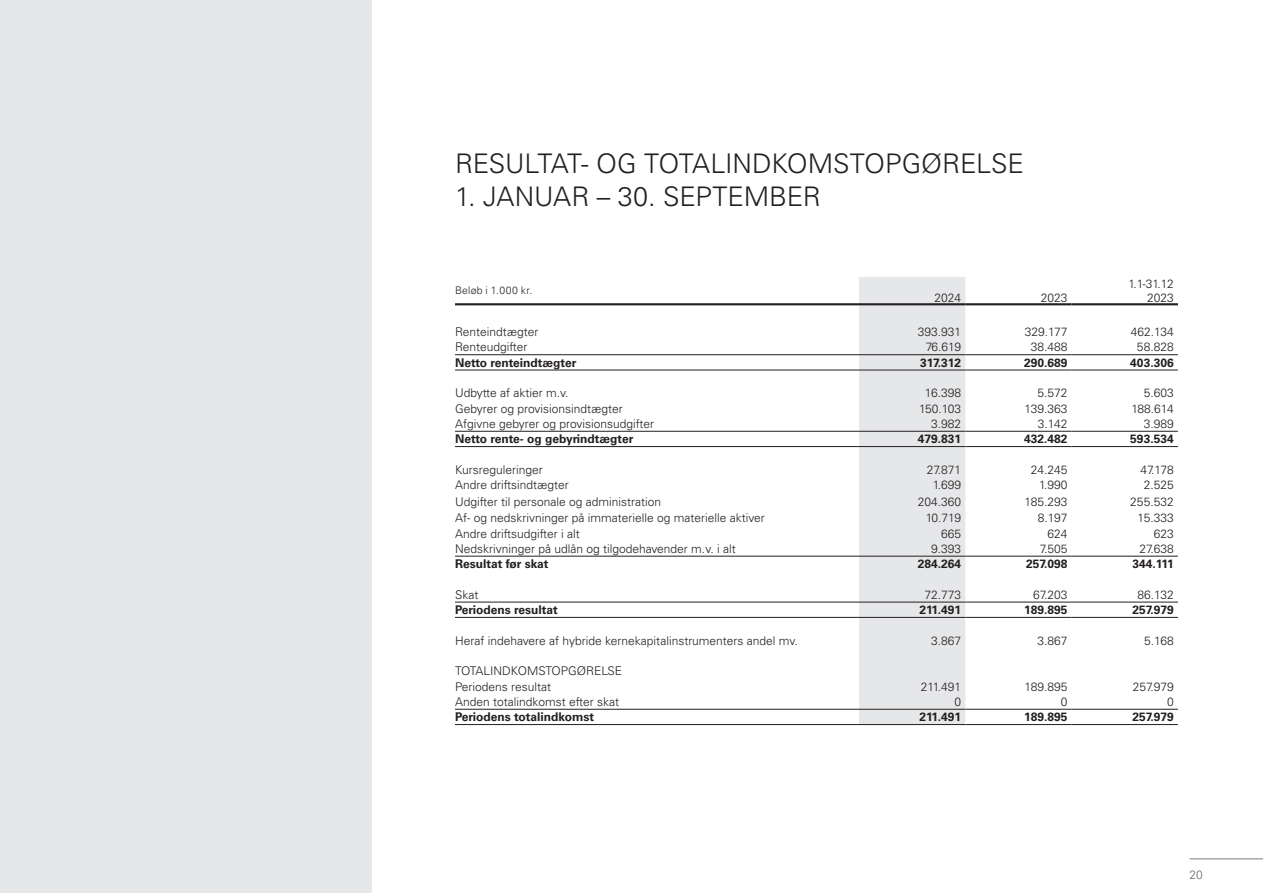
<style>
.page{position:relative;width:1263px;height:893px;background:#fff}
.page>*{position:absolute;margin:0;border:0;box-sizing:border-box;transform-origin:0 0}
.Mellemrubrik_copy-rød{font:300 27px "Univers LT Std";letter-spacing:-.005em;color:#231f20}
.t1{font:300 12px "Univers LT Std";color:#231f20}
.t2{font:700 12px "Univers LT Std";color:#231f20}
.t3{font:300 12px "Univers LT Std";color:#6c6d70}
.t4{font:300 10.5px "Univers LT Std";letter-spacing:.02em;color:#231f20}
</style>
<div class="page">
<hr style="left:1189px;top:858px;width:74px;height:1px;background:#808285">
<div style="left:859px;top:277px;width:106px;height:447px;background:#e6e7e9"></div>
<hr style="left:455px;top:303px;width:404px;height:2px;background:#231f20">
<hr style="left:859px;top:303px;width:106px;height:2px;background:#231f20">
<hr style="left:965px;top:303px;width:106px;height:2px;background:#231f20">
<hr style="left:1071px;top:303px;width:107px;height:2px;background:#231f20">
<hr style="left:455px;top:709px;width:404px;height:1px;background:#231f20">
<hr style="left:859px;top:709px;width:106px;height:1px;background:#231f20">
<hr style="left:965px;top:709px;width:106px;height:1px;background:#231f20">
<hr style="left:1071px;top:709px;width:107px;height:1px;background:#231f20">
<hr style="left:455px;top:724px;width:404px;height:1px;background:#231f20">
<hr style="left:859px;top:724px;width:106px;height:1px;background:#231f20">
<hr style="left:965px;top:724px;width:106px;height:1px;background:#231f20">
<hr style="left:1071px;top:724px;width:107px;height:1px;background:#231f20">
<hr style="left:455px;top:354px;width:404px;height:1px;background:#231f20">
<hr style="left:859px;top:354px;width:106px;height:1px;background:#231f20">
<hr style="left:455px;top:370px;width:404px;height:1px;background:#231f20">
<hr style="left:859px;top:370px;width:106px;height:1px;background:#231f20">
<hr style="left:965px;top:370px;width:106px;height:1px;background:#231f20">
<hr style="left:1071px;top:370px;width:107px;height:1px;background:#231f20">
<hr style="left:455px;top:431px;width:404px;height:1px;background:#231f20">
<hr style="left:859px;top:431px;width:106px;height:1px;background:#231f20">
<hr style="left:965px;top:431px;width:106px;height:1px;background:#231f20">
<hr style="left:1071px;top:431px;width:107px;height:1px;background:#231f20">
<hr style="left:455px;top:446px;width:404px;height:1px;background:#231f20">
<hr style="left:859px;top:446px;width:106px;height:1px;background:#231f20">
<hr style="left:965px;top:446px;width:106px;height:1px;background:#231f20">
<hr style="left:1071px;top:446px;width:107px;height:1px;background:#231f20">
<hr style="left:455px;top:617px;width:404px;height:1px;background:#231f20">
<hr style="left:455px;top:556px;width:404px;height:1px;background:#231f20">
<hr style="left:859px;top:556px;width:106px;height:1px;background:#231f20">
<hr style="left:965px;top:556px;width:106px;height:1px;background:#231f20">
<hr style="left:1071px;top:556px;width:107px;height:1px;background:#231f20">
<hr style="left:455px;top:602px;width:404px;height:1px;background:#231f20">
<hr style="left:859px;top:602px;width:106px;height:1px;background:#231f20">
<hr style="left:965px;top:602px;width:106px;height:1px;background:#231f20">
<hr style="left:1071px;top:602px;width:107px;height:1px;background:#231f20">
<hr style="left:965px;top:354px;width:106px;height:1px;background:#231f20">
<hr style="left:1071px;top:354px;width:107px;height:1px;background:#231f20">
<hr style="left:859px;top:617px;width:106px;height:1px;background:#231f20">
<hr style="left:965px;top:617px;width:106px;height:1px;background:#231f20">
<hr style="left:1071px;top:617px;width:107px;height:1px;background:#231f20">
<div style="left:0;top:0;width:371px;height:892px;background:#e6e7e9"></div>
<p class="Mellemrubrik_copy-rød" style="left:455px;top:147px;width:570px">RESULTAT- OG TOTALINDKOMSTOPGØRELSE</p>
<p class="Mellemrubrik_copy-rød" style="left:455px;top:180px;width:367px">1. JANUAR – 30. SEPTEMBER</p>
<p class="t4" style="left:455px;top:284px;width:79px">Beløb i 1.000 kr.</p>
<p class="t1" style="left:934px;top:291px;width:28px">2024</p>
<p class="t1" style="left:1041px;top:291px;width:28px">2023</p>
<p class="t1" style="left:1128px;top:276px;width:47px">1.1-31.12</p>
<p class="t1" style="left:1147px;top:291px;width:28px">2023</p>
<p class="t1" style="left:455px;top:325px;width:85px">Renteindtægter</p>
<p class="t1" style="left:918px;top:325px;width:45px">393.931</p>
<p class="t1" style="left:1025px;top:325px;width:44px">329.177</p>
<p class="t1" style="left:1131px;top:325px;width:44px">462.134</p>
<p class="t1" style="left:455px;top:340px;width:74px">Renteudgifter</p>
<p class="t1" style="left:926px;top:340px;width:37px">76.619</p>
<p class="t1" style="left:1031px;top:340px;width:38px">38.488</p>
<p class="t1" style="left:1137px;top:340px;width:38px">58.828</p>
<p class="t2" style="left:455px;top:355px;width:123px">Netto renteindtægter</p>
<p class="t2" style="left:920px;top:355px;width:42px">317.312</p>
<p class="t2" style="left:1024px;top:355px;width:45px">290.689</p>
<p class="t2" style="left:1130px;top:355px;width:45px">403.306</p>
<p class="t1" style="left:455px;top:386px;width:115px">Udbytte af aktier m.v.</p>
<p class="t1" style="left:925px;top:386px;width:38px">16.398</p>
<p class="t1" style="left:1037px;top:386px;width:32px">5.572</p>
<p class="t1" style="left:1144px;top:386px;width:32px">5.603</p>
<p class="t1" style="left:455px;top:401px;width:169px">Gebyrer og provisionsindtægter</p>
<p class="t1" style="left:919px;top:401px;width:43px">150.103</p>
<p class="t1" style="left:1024px;top:401px;width:44px">139.363</p>
<p class="t1" style="left:1131px;top:401px;width:44px">188.614</p>
<p class="t1" style="left:455px;top:416px;width:200px">Afgivne gebyrer og provisionsudgifter</p>
<p class="t1" style="left:931px;top:416px;width:32px">3.982</p>
<p class="t1" style="left:1038px;top:416px;width:31px">3.142</p>
<p class="t1" style="left:1144px;top:416px;width:32px">3.989</p>
<p class="t2" style="left:455px;top:432px;width:180px">Netto rente- og gebyrindtægter</p>
<p class="t2" style="left:918px;top:432px;width:45px">479.831</p>
<p class="t2" style="left:1024px;top:432px;width:45px">432.482</p>
<p class="t2" style="left:1130px;top:432px;width:45px">593.534</p>
<p class="t1" style="left:455px;top:462px;width:89px">Kursreguleringer</p>
<p class="t1" style="left:927px;top:462px;width:36px">27.871</p>
<p class="t1" style="left:1031px;top:462px;width:38px">24.245</p>
<p class="t1" style="left:1140px;top:462px;width:35px">47.178</p>
<p class="t1" style="left:455px;top:478px;width:115px">Andre driftsindtægter</p>
<p class="t1" style="left:933px;top:478px;width:30px">1.699</p>
<p class="t1" style="left:1039px;top:478px;width:30px">1.990</p>
<p class="t1" style="left:1144px;top:478px;width:32px">2.525</p>
<p class="t1" style="left:455px;top:494px;width:208px">Udgifter til personale og administration</p>
<p class="t1" style="left:918px;top:494px;width:45px">204.360</p>
<p class="t1" style="left:1024px;top:494px;width:44px">185.293</p>
<p class="t1" style="left:1130px;top:494px;width:45px">255.532</p>
<p class="t1" style="left:455px;top:511px;width:311px">Af- og nedskrivninger på immaterielle og materielle aktiver</p>
<p class="t1" style="left:926px;top:511px;width:37px">10.719</p>
<p class="t1" style="left:1038px;top:511px;width:31px">8.197</p>
<p class="t1" style="left:1137px;top:511px;width:38px">15.333</p>
<p class="t1" style="left:455px;top:526px;width:126px">Andre driftsudgifter i alt</p>
<p class="t1" style="left:941px;top:526px;width:22px">665</p>
<p class="t1" style="left:1047px;top:526px;width:22px">624</p>
<p class="t1" style="left:1154px;top:526px;width:22px">623</p>
<p class="t1" style="left:455px;top:541px;width:282px">Nedskrivninger på udlån og tilgodehavender m.v. i alt</p>
<p class="t1" style="left:931px;top:541px;width:32px">9.393</p>
<p class="t1" style="left:1040px;top:541px;width:29px">7.505</p>
<p class="t1" style="left:1139px;top:541px;width:36px">27.638</p>
<p class="t2" style="left:455px;top:557px;width:95px">Resultat før skat</p>
<p class="t2" style="left:918px;top:557px;width:45px">284.264</p>
<p class="t2" style="left:1026px;top:557px;width:43px">257.098</p>
<p class="t2" style="left:1132px;top:557px;width:43px">344.111</p>
<p class="t1" style="left:455px;top:587px;width:25px">Skat</p>
<p class="t1" style="left:924px;top:587px;width:38px">72.773</p>
<p class="t1" style="left:1033px;top:587px;width:36px">67.203</p>
<p class="t1" style="left:1137px;top:587px;width:38px">86.132</p>
<p class="t2" style="left:455px;top:603px;width:104px">Periodens resultat</p>
<p class="t2" style="left:919px;top:603px;width:43px">211.491</p>
<p class="t2" style="left:1024px;top:603px;width:45px">189.895</p>
<p class="t2" style="left:1132px;top:603px;width:43px">257.979</p>
<p class="t1" style="left:455px;top:633px;width:344px">Heraf indehavere af hybride kernekapitalinstrumenters andel mv.</p>
<p class="t1" style="left:931px;top:633px;width:32px">3.867</p>
<p class="t1" style="left:1037px;top:633px;width:32px">3.867</p>
<p class="t1" style="left:1144px;top:633px;width:31px">5.168</p>
<p class="t1" style="left:455px;top:664px;width:169px">TOTALINDKOMSTOPGØRELSE</p>
<p class="t1" style="left:455px;top:679px;width:98px">Periodens resultat</p>
<p class="t1" style="left:921px;top:679px;width:42px">211.491</p>
<p class="t1" style="left:1024px;top:679px;width:44px">189.895</p>
<p class="t1" style="left:1133px;top:679px;width:42px">257.979</p>
<p class="t1" style="left:455px;top:694px;width:166px">Anden totalindkomst efter skat</p>
<p class="t1" style="left:954px;top:694px;width:8px">0</p>
<p class="t1" style="left:1061px;top:694px;width:8px">0</p>
<p class="t1" style="left:1167px;top:694px;width:8px">0</p>
<p class="t2" style="left:455px;top:710px;width:141px">Periodens totalindkomst</p>
<p class="t2" style="left:919px;top:710px;width:43px">211.491</p>
<p class="t2" style="left:1024px;top:710px;width:45px">189.895</p>
<p class="t2" style="left:1132px;top:710px;width:43px">257.979</p>
<p class="t3" style="left:1189px;top:867px;width:15px">20</p>
</div>
